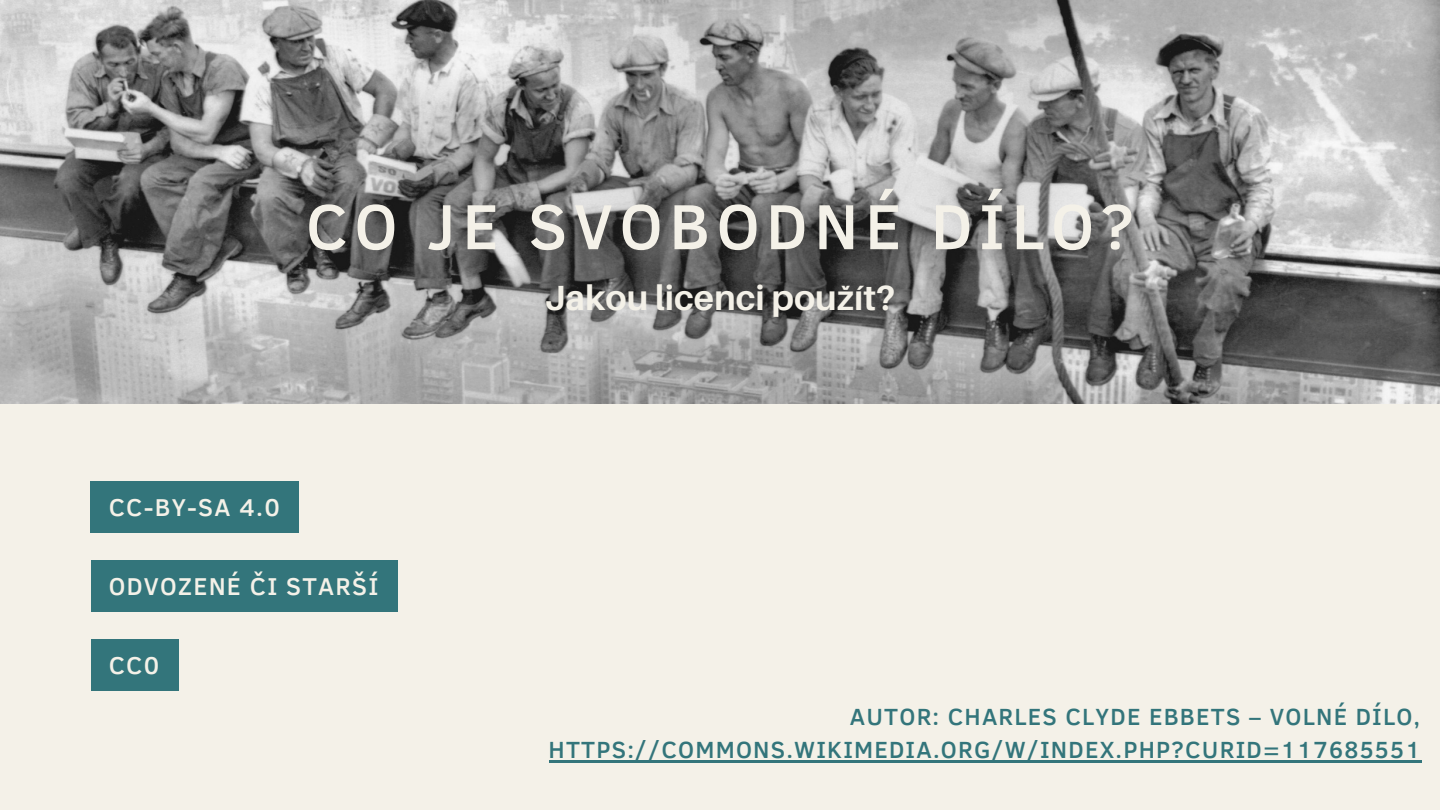
<style>
.page{position:relative;width:1440px;height:810px;background:#f4f1e8}
.page>*{position:absolute;margin:0;border:0;box-sizing:border-box;transform-origin:0 0}
.t1{font:500 65px "Clear Sans";letter-spacing:.1em;color:#f4f1e8}
.t2{font:700 35px "Aileron";color:#f4f1e8}
.t3{font:500 25px "Clear Sans";letter-spacing:.05em;color:#f4f1e8}
.t4{font:500 24px/33px "Clear Sans";letter-spacing:.05em;color:#33757b;text-align:right}
</style>
<div class="page">
<img style="left:0;top:0;width:1440px;height:403px">
<hr style="left:549px;top:760px;width:872px;height:2px;background:#33757b">
<div style="left:91px;top:481px;width:208px;height:52px;background:#33757b"></div>
<div style="left:91px;top:560px;width:307px;height:52px;background:#33757b"></div>
<div style="left:91px;top:639px;width:87px;height:52px;background:#33757b"></div>
<h1 class="t1" style="left:306px;top:179px;width:830px">CO JE SVOBODNÉ DÍLO?</h1>
<h2 class="t2" style="left:545px;top:276px;width:352px">Jakou licenci použít?</h2>
<p class="t3" style="left:109px;top:489px;width:173px">CC-BY-SA 4.0</p>
<p class="t3" style="left:109px;top:568px;width:271px">ODVOZENÉ ČI STARŠÍ</p>
<p class="t3" style="left:109px;top:647px;width:52px">CC0</p>
<p class="t4" style="left:549px;top:699px;width:873px">AUTOR: CHARLES CLYDE EBBETS – VOLNÉ DÍLO,<br>HTTPS://COMMONS.WIKIMEDIA.ORG/W/INDEX.PHP?CURID=117685551</p>
</div>
